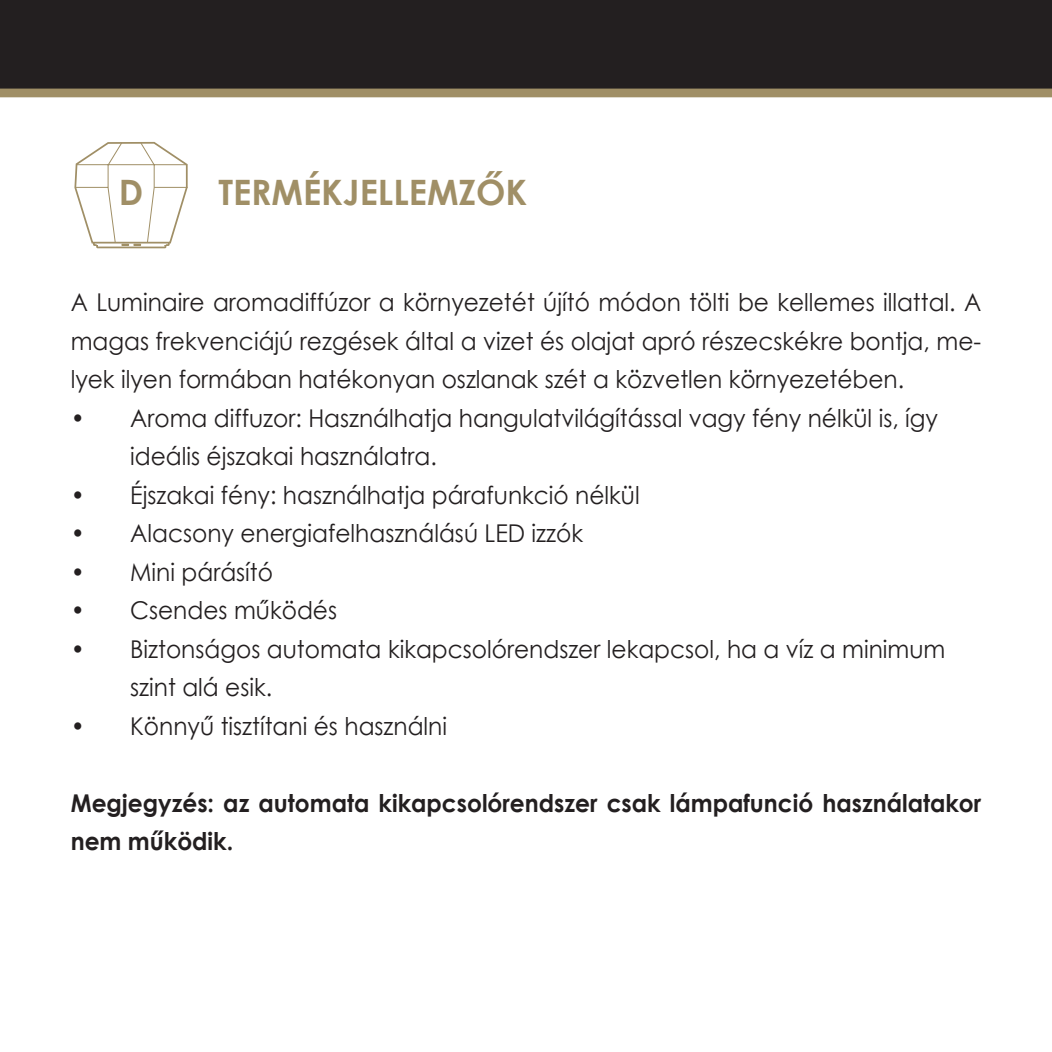
<style>
.page{position:relative;width:1052px;height:1052px;background:#fff}
.page>*{position:absolute;margin:0;border:0;box-sizing:border-box;transform-origin:0 0}
.t1{font:700 35px "Century Gothic";color:#a08f66}
.t2{font:24.5px/38.5px "Century Gothic";color:#231f20;scale:.95 1}
.t3{font:700 24.5px/38.5px "Century Gothic";color:#231f20;scale:.95 1}
</style>
<div class="page">
<div style="left:0;top:0;width:1052px;height:93px;background:#231f20"></div>
<div style="left:0;top:89px;width:1052px;height:8px;background:#a08f66"></div>
<svg style="left:74px;top:141px;width:114px;height:108px"></svg>
<hr style="left:154px;top:187px;width:34px;height:1px;background:#a08f66">
<h1 class="t1" style="left:119px;top:166px;width:21px">d</h1>
<h1 class="t1" style="left:218px;top:166px;width:310px">TERMÉKJELLEMZŐK</h1>
<p class="t2" style="left:71px;top:283px;width:960px;text-align:justify">A Luminaire aromadiffúzor a környezetét újító módon tölti be kellemes illattal. A magas frekvenciájú rezgések által a vizet és olajat apró részecskékre bontja, me&shy;lyek ilyen formában hatékonyan oszlanak szét a közvetlen környezetében.</p>
<p class="t2" style="left:130px;top:398px;width:852px;text-indent:-59px">• Aroma diffuzor: Használhatja hangulatvilágítással vagy fény nélkül is, így ideális éjszakai használatra.</p>
<p class="t2" style="left:71px;top:475px;width:600px">• Éjszakai fény: használhatja párafunkció nélkül</p>
<p class="t2" style="left:71px;top:514px;width:541px">• Alacsony energiafelhasználású LED izzók</p>
<p class="t2" style="left:71px;top:552px;width:214px">• Mini párásító</p>
<p class="t2" style="left:71px;top:591px;width:282px">• Csendes működés</p>
<p class="t2" style="left:130px;top:629px;width:859px;text-indent:-59px">• Biztonságos automata kikapcsolórendszer lekapcsol, ha a víz a minimum szint alá esik.</p>
<p class="t2" style="left:71px;top:706px;width:398px">• Könnyű tisztítani és használni</p>
<p class="t3" style="left:71px;top:782px;width:960px">Megjegyzés: az automata kikapcsolórendszer csak lámpafunció használatakor nem működik.</p>
</div>
